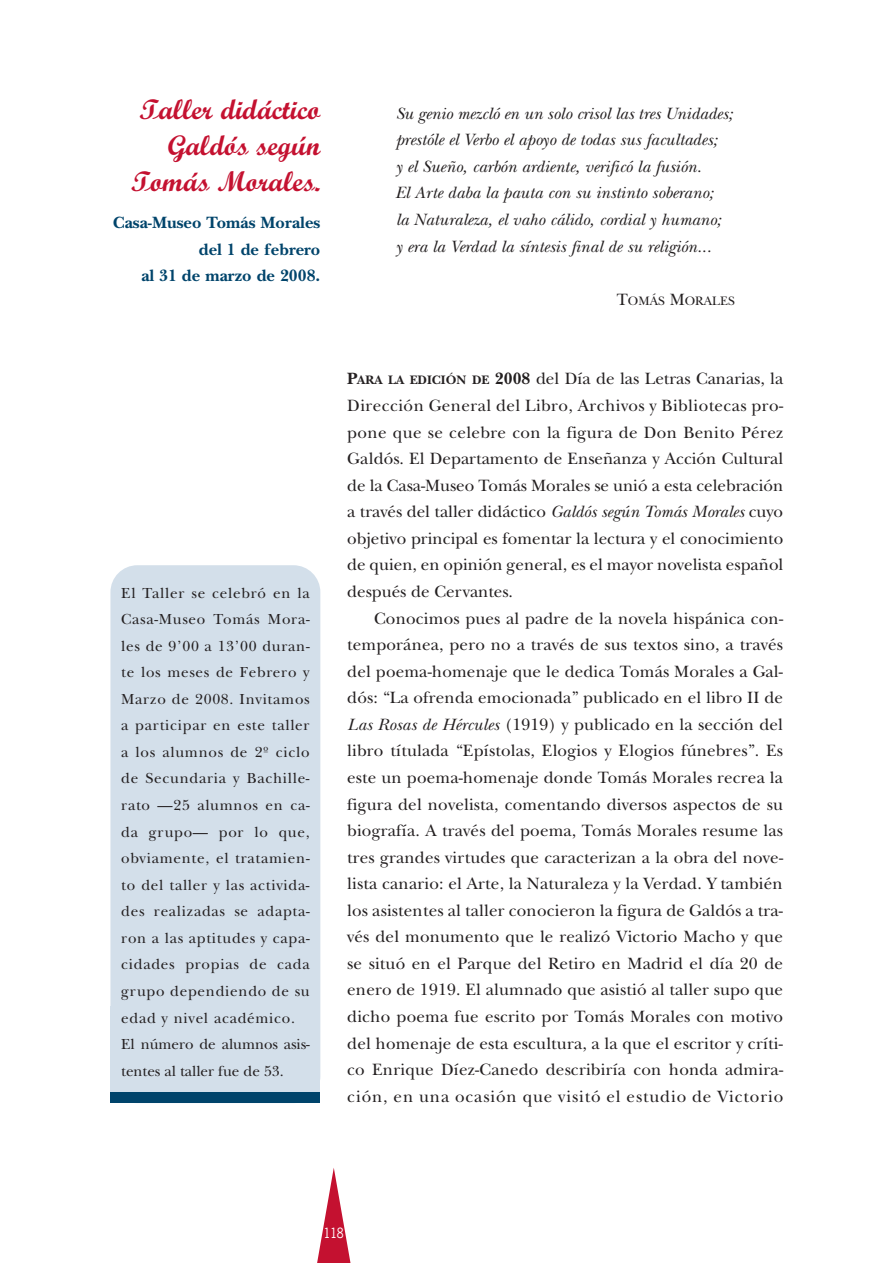
<style>
.page{position:relative;width:893px;height:1263px;background:#fff}
.page>*{position:absolute;margin:0;border:0;box-sizing:border-box;transform-origin:0 0}
.t1{font:700 28.5px/36px "Script";color:#c41130;text-align:right}
.t2{font:17.1px/26.5px "New Baskerville";letter-spacing:.01em;color:#231f20;text-align:justify}
.t3{font:italic 17.1px/26.5px "New Baskerville";color:#231f20}
.t4{font:700 17.1px/26.5px "New Baskerville";color:#00446b;text-align:right}
.t5{font:15.15px/26.5px "New Baskerville";letter-spacing:.045em;color:#231f20}
.t6{font:13.35px "News Gothic";color:#fff;scale:.9 1}
.t7{font:12.75px "New Baskerville";color:#231f20}
.s1{font-size:17.1px}
.s2{font-weight:700}
.s3{font-weight:700;font-size:12.75px}
.s4{font-style:italic}
</style>
<div class="page">
<svg style="left:317px;top:1168px;width:34px;height:95px"></svg>
<div style="left:110px;top:565px;width:210px;height:538px;background:#d3dfea;border-radius:27px"></div>
<div style="left:110px;top:1006px;width:210px;height:97px;background:#d3dfea"></div>
<div style="left:110px;top:1092px;width:210px;height:11px;background:#00446b"></div>
<h1 class="t1" style="left:131px;top:94px;width:191px">Taller didáctico<br>Galdós según<br>Tomás Morales.</h1>
<p class="t4" style="left:113px;top:211px;width:209px">Casa-Museo Tomás Morales del 1 de febrero<br>al 31 de marzo de 2008.</p>
<p class="t3" style="left:395px;top:102px;width:339px">Su genio mezcló en un solo crisol las tres Unidades; prestóle el Verbo el apoyo de todas sus facultades;<br>y el Sueño, carbón ardiente, verificó la fusión.<br>El Arte daba la pauta con su instinto soberano;<br>la Naturaleza, el vaho cálido, cordial y humano;<br>y era la Verdad la síntesis final de su religión...</p>
<p class="t7" style="left:616px;top:296px;width:120px"><span class="s1">T</span>OMÁS <span class="s1">M</span>ORALES</p>
<p class="t5" style="left:121px;top:581px;width:190px">El Taller se celebró en la<br>Casa-Museo Tomás Mora&shy;les de 9’00 a 13’00 duran&shy;te los meses de Febrero y<br>Marzo de 2008. Invitamos a participar en este taller a los alumnos de 2º ciclo de Secundaria y Bachille&shy;rato —25 alumnos en ca&shy;da grupo— por lo que, obviamente, el tratamien&shy;to del taller y las activida&shy;des realizadas se adapta&shy;ron a las aptitudes y capa&shy;cidades propias de cada grupo dependiendo de su edad y nivel académico.<br>El número de alumnos asis&shy;tentes al taller fue de 53.</p>
<p class="t2" style="left:347px;top:368px;width:437px"><span class="s2">P</span><span class="s3">ARA LA EDICIÓN DE</span> <span class="s2">2008</span> del Día de las Letras Canarias, la Dirección General del Libro, Archivos y Bibliotecas pro&shy;pone que se celebre con la figura de Don Benito Pérez Galdós. El Departamento de Enseñanza y Acción Cultural de la Casa-Museo Tomás Morales se unió a esta celebración a través del taller didáctico <span class="s4">Galdós según Tomás Morales</span> cuyo objetivo principal es fomentar la lectura y el conocimiento de quien, en opinión general, es el mayor novelista español después de Cervantes.</p>
<p class="t2" style="left:347px;top:607px;width:437px;text-indent:27px">Conocimos pues al padre de la novela hispánica con&shy;temporánea, pero no a través de sus textos sino, a través del poema-homenaje que le dedica Tomás Morales a Gal&shy;dós: “La ofrenda emocionada” publicado en el libro II de <span class="s4">Las Rosas de Hércules</span> (1919) y publicado en la sección del libro títulada “Epístolas, Elogios y Elogios fúnebres”. Es este un poema-homenaje donde Tomás Morales recrea la figura del novelista, comentando diversos aspectos de su biografía. A través del poema, Tomás Morales resume las tres grandes virtudes que caracterizan a la obra del nove&shy;lista canario: el Arte, la Naturaleza y la Verdad. Y también los asistentes al taller conocieron la figura de Galdós a tra&shy;vés del monumento que le realizó Victorio Macho y que se situó en el Parque del Retiro en Madrid el día 20 de enero de 1919. El alumnado que asistió al taller supo que dicho poema fue escrito por Tomás Morales con motivo del homenaje de esta escultura, a la que el escritor y críti&shy;co Enrique Díez-Canedo describiría con honda admira&shy;ción, en una ocasión que visitó el estudio de Victorio</p>
<p class="t6" style="left:324px;top:1227px;width:24px">118</p>
</div>
